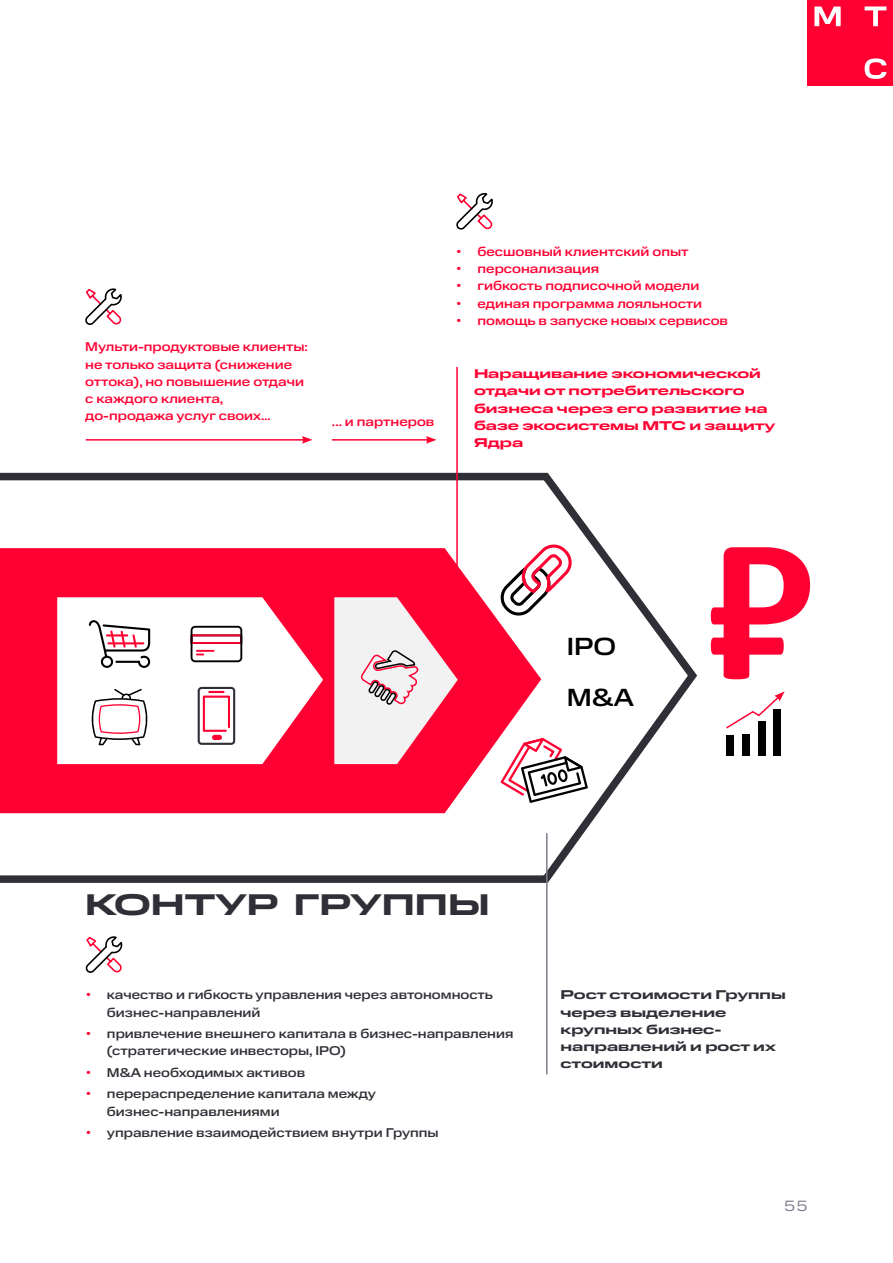
<style>
.page{position:relative;width:893px;height:1263px;background:#fff}
.page>*{position:absolute;margin:0;border:0;box-sizing:border-box;transform-origin:0 0}
.t1{font:700 30px "MTS Ultra Extended";color:#2f2f37}
.t2{font:500 24.9px "MTS Wide";color:#000}
.t3{font:15px "MTS Wide";color:#7e7e8e}
.t4{font:500 12.75px/17.2px "MTS Wide";color:#2f2f37}
.t5{font:500 12.75px/17.2px "MTS Wide";color:#ff0032}
.t6{font:700 12.75px/17.2px "MTS Ultra Extended";color:#ff0032}
.t7{font:700 12.75px/17.2px "MTS Ultra Extended";color:#2f2f37}
.s1{font-family:"MTS Text";font-weight:400}
.s2{font-family:"MTS Text";font-weight:400;color:#ff0032}
</style>
<div class="page">
<svg style="left:85px;top:936px;width:38px;height:37px"></svg>
<svg style="left:85px;top:288px;width:37px;height:37px"></svg>
<svg style="left:456px;top:193px;width:37px;height:37px"></svg>
<svg style="left:0;top:472px;width:697px;height:411px"></svg>
<svg style="left:711px;top:547px;width:99px;height:132px"></svg>
<svg style="left:541px;top:738px;width:47px;height:65px"></svg>
<svg style="left:496px;top:540px;width:80px;height:80px"></svg>
<svg style="left:0;top:548px;width:541px;height:265px;background:#fc244f"></svg>
<svg style="left:334px;top:597px;width:124px;height:167px"></svg>
<svg style="left:57px;top:597px;width:266px;height:167px"></svg>
<div style="left:212px;top:735px;width:10px;height:5px;background:#ff0032;border-radius:3px"></div>
<hr style="left:86px;top:439px;width:218px;height:2px;background:#ff0032">
<svg style="left:302px;top:436px;width:10px;height:8px"></svg>
<hr style="left:332px;top:439px;width:96px;height:2px;background:#ff0032">
<svg style="left:426px;top:436px;width:10px;height:8px"></svg>
<hr style="left:456px;top:367px;width:2px;height:218px;background:#ff0032">
<hr style="left:546px;top:833px;width:2px;height:241px;background:#7e7e8e">
<div style="left:726px;top:735px;width:8px;height:21px;background:#000"></div>
<div style="left:742px;top:734px;width:8px;height:22px;background:#000"></div>
<div style="left:758px;top:721px;width:7px;height:35px;background:#000"></div>
<div style="left:773px;top:709px;width:8px;height:47px;background:#000"></div>
<svg style="left:726px;top:691px;width:59px;height:39px"></svg>
<div style="left:808px;top:0;width:85px;height:85px;background:#ff0032"></div>
<svg style="left:865px;top:6px;width:21px;height:20px"></svg>
<svg style="left:814px;top:7px;width:27px;height:19px"></svg>
<svg style="left:865px;top:58px;width:21px;height:21px"></svg>
<p class="t5" style="left:85px;top:338px;width:224px">Мульти-продуктовые клиенты: не только защита (снижение оттока), но повышение отдачи с каждого клиента, до-продажа услуг своих…</p>
<p class="t5" style="left:332px;top:413px;width:104px">... и партнеров</p>
<p class="t5" style="left:456px;top:243px;width:234px"><span class="s1">•</span> бесшовный клиентский опыт</p>
<p class="t5" style="left:456px;top:260px;width:144px"><span class="s1">•</span> персонализация</p>
<p class="t5" style="left:456px;top:277px;width:245px"><span class="s1">•</span> гибкость подписочной модели</p>
<p class="t5" style="left:456px;top:295px;width:247px"><span class="s1">•</span> единая программа лояльности</p>
<p class="t5" style="left:456px;top:312px;width:273px"><span class="s1">•</span> помощь в запуске новых сервисов</p>
<p class="t6" style="left:474px;top:365px;width:303px">Наращивание экономической отдачи от потребительского бизнеса через его развитие на базе экосистемы МТС и защиту<br>Ядра</p>
<h2 class="t2" style="left:567px;top:633px;width:51px">IPO</h2>
<h2 class="t2" style="left:567px;top:683px;width:68px">M&amp;A</h2>
<h1 class="t1" style="left:85px;top:887px;width:406px">КОНТУР ГРУППЫ</h1>
<p class="t4" style="left:107px;top:986px;width:388px;text-indent:-21px"><span class="s2">•</span> качество и гибкость управления через автономность бизнес-направлений</p>
<p class="t4" style="left:107px;top:1025px;width:408px;text-indent:-21px"><span class="s2">•</span> привлечение внешнего капитала в бизнес-направления (стратегические инвесторы, IPO)</p>
<p class="t4" style="left:86px;top:1064px;width:221px"><span class="s2">•</span> M&amp;A необходимых активов</p>
<p class="t4" style="left:107px;top:1085px;width:270px;text-indent:-21px"><span class="s2">•</span> перераспределение капитала между бизнес-направлениями</p>
<p class="t4" style="left:86px;top:1124px;width:354px"><span class="s2">•</span> управление взаимодействием внутри Группы</p>
<p class="t7" style="left:561px;top:986px;width:227px">Рост стоимости Группы через выделение крупных бизнес&shy;направлений и рост их стоимости</p>
<p class="t3" style="left:784px;top:1198px;width:25px">55</p>
</div>
